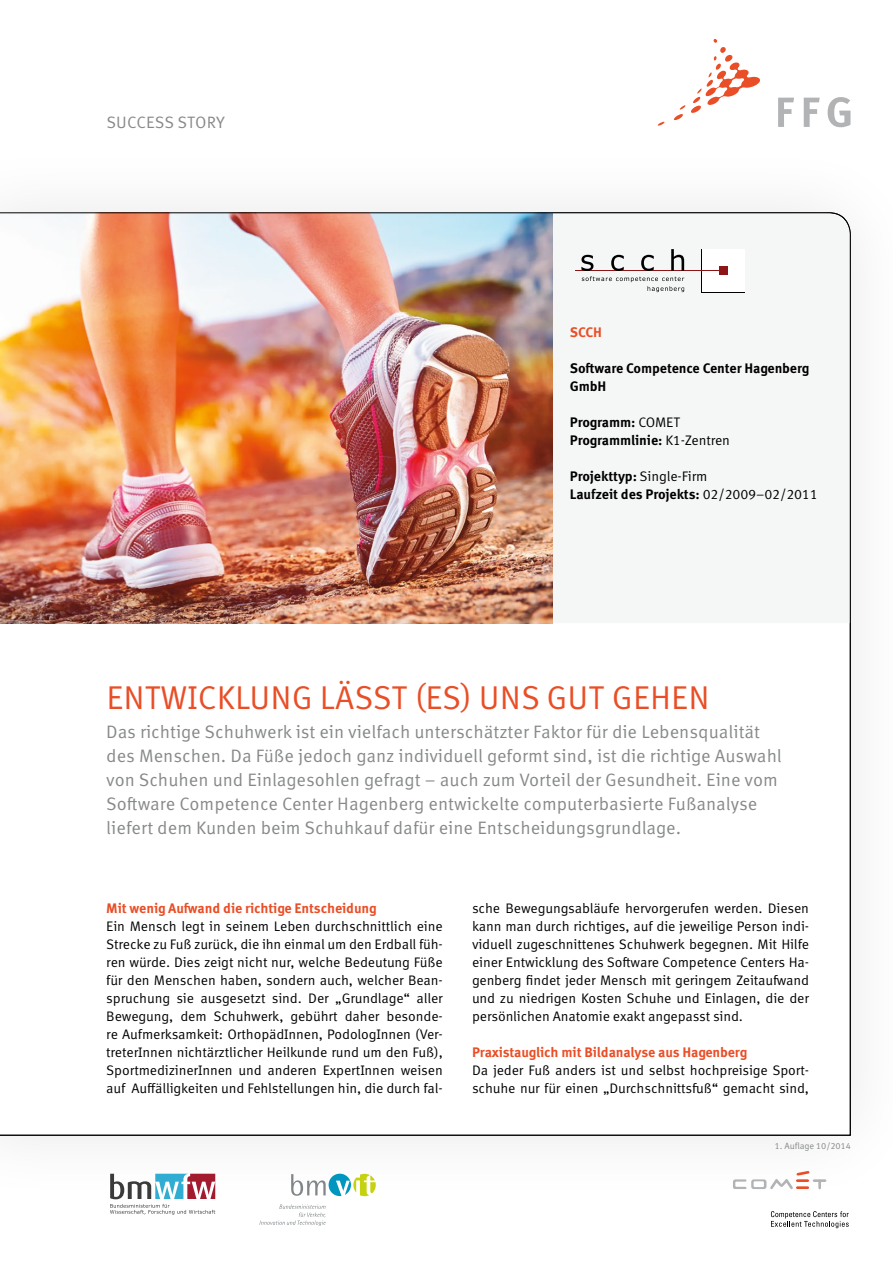
<style>
.page{position:relative;width:893px;height:1263px;background:#fff}
.page>*{position:absolute;margin:0;border:0;box-sizing:border-box;transform-origin:0 0}
.Headline{font:33px "Meta Correspondence OT";color:#e94e26}
.Einleitungstext{font:18px/24px "Meta Correspondence OT";color:#868889}
.t1{font:16.5px "Meta Correspondence OT";letter-spacing:.005em;color:#868889}
.Copy_Blocksatz{font:13.8px/18px "Meta Correspondence OT";letter-spacing:-.01em;color:#000;text-align:justify}
.Copy_Grauer_Kasten{font:700 13.8px/18px "Meta Correspondence OT";letter-spacing:-.01em;color:#000}
.ZT{font:700 13.8px "Meta Correspondence OT";letter-spacing:-.01em;color:#e94e26}
.Copy_Grauer_Kasten-2{font:700 13.8px "Meta Correspondence OT";color:#e94e26}
.Auflage{font:9px "Meta Correspondence OT";letter-spacing:-.01em;color:#868889}
.s1{font-weight:400}
</style>
<div class="page">
<div style="left:0;top:141px;width:893px;height:1065px;background:#fbfbfb"></div>
<svg style="left:291px;top:1174px;width:85px;height:22px"></svg>
<svg style="left:259px;top:1204px;width:67px;height:22px"></svg>
<svg style="left:778px;top:98px;width:16px;height:29px"></svg>
<svg style="left:804px;top:98px;width:16px;height:29px"></svg>
<svg style="left:828px;top:97px;width:22px;height:30px"></svg>
<svg style="left:658px;top:122px;width:7px;height:4px"></svg>
<svg style="left:674px;top:39px;width:86px;height:81px"></svg>
<svg style="left:110px;top:1174px;width:105px;height:41px"></svg>
<svg style="left:733px;top:1179px;width:13px;height:10px"></svg>
<div style="left:751px;top:1179px;width:15px;height:10px;background:#b1b3b5;border-radius:2px"></div>
<div style="left:754px;top:1181px;width:10px;height:6px;background:#fff"></div>
<svg style="left:770px;top:1171px;width:56px;height:19px"></svg>
<svg style="left:771px;top:1211px;width:78px;height:17px"></svg>
<img style="left:0;top:212px;width:851px;height:923px">
<p class="t1" style="left:106px;top:112px;width:120px">SUCCESS STORY</p>
<p class="Copy_Grauer_Kasten-2" style="left:570px;top:323px;width:34px">SCCH</p>
<p class="Copy_Grauer_Kasten" style="left:570px;top:359px;width:241px">Software Competence Center Hagenberg<br>GmbH</p>
<p class="Copy_Grauer_Kasten" style="left:570px;top:413px;width:112px">Programm: <span class="s1">COMET</span></p>
<p class="Copy_Grauer_Kasten" style="left:570px;top:431px;width:162px">Programmlinie: <span class="s1">K1-Zentren</span></p>
<p class="Copy_Grauer_Kasten" style="left:570px;top:467px;width:139px">Projekttyp: <span class="s1">Single-Firm</span></p>
<p class="Copy_Grauer_Kasten" style="left:570px;top:485px;width:250px">Laufzeit des Projekts: <span class="s1">02/2009–02/2011</span></p>
<p class="Headline" style="left:106px;top:678px;width:605px">ENTWICKLUNG LÄSST (ES) UNS GUT GEHEN</p>
<p class="Einleitungstext" style="left:106px;top:720px;width:677px">Das richtige Schuhwerk ist ein vielfach unterschätzter Faktor für die Lebensqualität des Menschen. Da Füße jedoch ganz individuell geformt sind, ist die richtige Auswahl von Schuhen und Einlagesohlen gefragt – auch zum Vorteil der Gesundheit. Eine vom Software Competence Center Hagenberg entwickelte computerbasierte Fußanalyse liefert dem Kunden beim Schuhkauf dafür eine Entscheidungsgrundlage.</p>
<p class="ZT" style="left:106px;top:899px;width:272px">Mit wenig Aufwand die richtige Entscheidung</p>
<p class="Copy_Blocksatz" style="left:106px;top:917px;width:338px">Ein Mensch legt in seinem Leben durchschnittlich eine Strecke zu Fuß zurück, die ihn einmal um den Erdball füh&shy;ren würde. Dies zeigt nicht nur, welche Bedeutung Füße für den Menschen haben, sondern auch, welcher Bean&shy;spruchung sie ausgesetzt sind. Der „Grundlage“ aller Bewegung, dem Schuhwerk, gebührt daher besonde&shy;re Aufmerksamkeit: OrthopädInnen, PodologInnen (Ver&shy;treterInnen nichtärztlicher Heilkunde rund um den Fuß), SportmedizinerInnen und anderen ExpertInnen weisen auf Auffälligkeiten und Fehlstellungen hin, die durch fal-</p>
<p class="Copy_Blocksatz" style="left:472px;top:899px;width:339px">sche Bewegungsabläufe hervorgerufen werden. Diesen kann man durch richtiges, auf die jeweilige Person indi&shy;viduell zugeschnittenes Schuhwerk begegnen. Mit Hilfe einer Entwicklung des Software Competence Centers Ha&shy;genberg findet jeder Mensch mit geringem Zeitaufwand und zu niedrigen Kosten Schuhe und Einlagen, die der persönlichen Anatomie exakt angepasst sind.</p>
<p class="ZT" style="left:472px;top:1043px;width:276px">Praxistauglich mit Bildanalyse aus Hagenberg</p>
<p class="Copy_Blocksatz" style="left:472px;top:1061px;width:339px">Da jeder Fuß anders ist und selbst hochpreisige Sport&shy;schuhe nur für einen „Durchschnittsfuß“ gemacht sind,</p>
<p class="Auflage" style="left:775px;top:1140px;width:78px">1. Auflage 10/2014</p>
</div>
